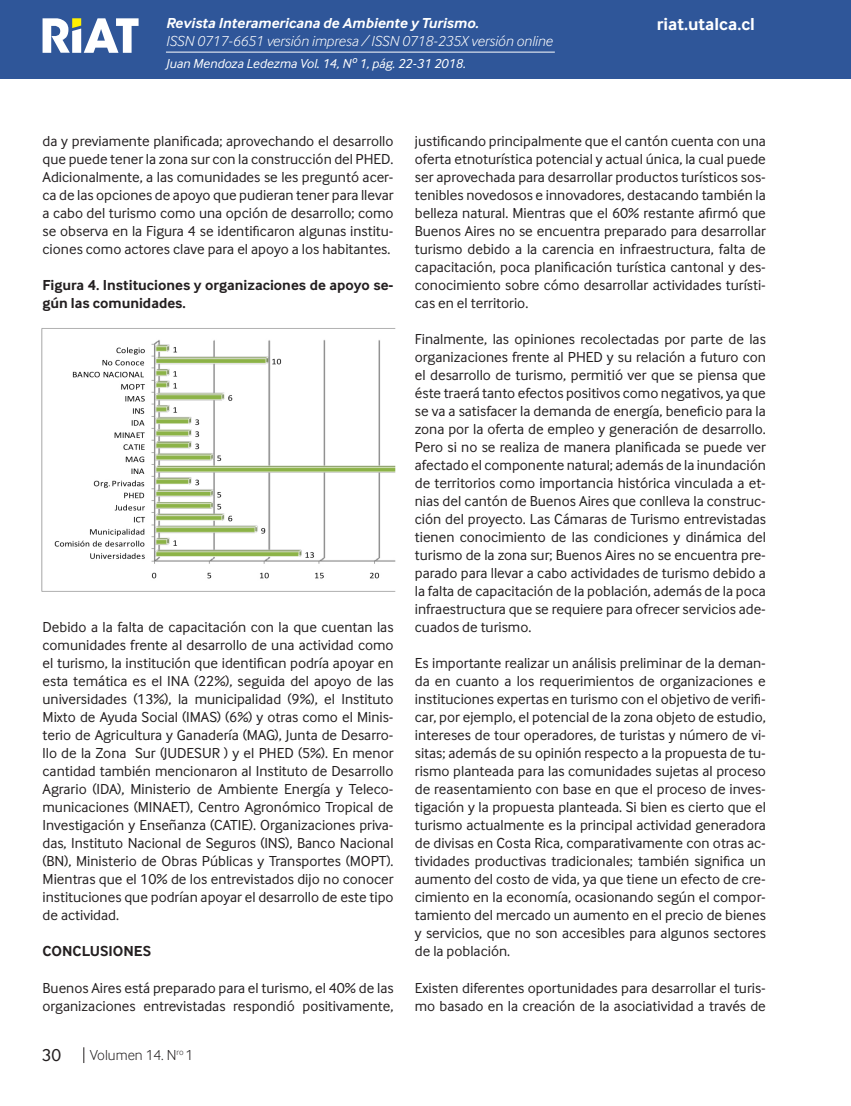
<style>
.page{position:relative;width:851px;height:1106px;background:#fff}
.page>*{position:absolute;margin:0;border:0;box-sizing:border-box;transform-origin:0 0}
.t1{font:700 18px "Inter Face";color:#fff}
.t2{font:18px "Inter Face";color:#231f20}
.Cuerpo_de_Texto{font:15px/18px "Inter Face";color:#231f20;text-align:justify}
.TABLA_001{font:700 15px/18px "Inter Face";color:#231f20}
.t3{font:italic 300 15px "Inter Face";color:#fff}
.t4{font:italic 700 15px "Inter Face";color:#fff}
.t5{font:300 15px "Inter Face";color:#231f20}
.Cuerpo_de_Texto-2{font:700 15px "Inter Face";color:#231f20}
.Cuño_de_pagina{font:italic 13.5px "Inter Face";color:#fff}
</style>
<div class="page">
<div style="left:0;top:0;width:850px;height:79px;background:#2f5699"></div>
<hr style="left:850px;top:0;width:1px;height:79px;background:#2f5699">
<hr style="left:166px;top:52px;width:388px;height:1px;background:#fff">
<svg style="left:43px;top:18px;width:95px;height:35px"></svg>
<svg style="left:83px;top:1047px;width:1px;height:16px"></svg>
<img style="left:41px;top:328px;width:355px;height:264px">
<p class="t4" style="left:166px;top:15px;width:314px">Revista Interamericana de Ambiente y Turismo.</p>
<p class="t3" style="left:166px;top:33px;width:388px">ISSN 0717-6651 versión impresa / ISSN 0718-235X versión online</p>
<p class="Cuño_de_pagina" style="left:166px;top:56px;width:301px">Juan Mendoza Ledezma Vol. 14, Nº 1, pág. 22-31 2018.</p>
<p class="t1" style="left:656px;top:14px;width:99px">riat.utalca.cl</p>
<p class="Cuerpo_de_Texto" style="left:43px;top:132px;width:352px">da y previamente planificada; aprovechando el desarrollo que puede tener la zona sur con la construcción del PHED.<br>Adicionalmente, a las comunidades se les preguntó acer&shy;ca de las opciones de apoyo que pudieran tener para llevar a cabo del turismo como una opción de desarrollo; como se observa en la Figura 4 se identificaron algunas institu&shy;ciones como actores clave para el apoyo a los habitantes.</p>
<p class="TABLA_001" style="left:43px;top:276px;width:352px">Figura 4. Instituciones y organizaciones de apoyo se&shy;gún las comunidades.</p>
<p class="Cuerpo_de_Texto" style="left:43px;top:618px;width:352px">Debido a la falta de capacitación con la que cuentan las comunidades frente al desarrollo de una actividad como el turismo, la institución que identifican podría apoyar en esta temática es el INA (22%), seguida del apoyo de las universidades (13%), la municipalidad (9%), el Instituto Mixto de Ayuda Social (IMAS) (6%) y otras como el Minis&shy;terio de Agricultura y Ganadería (MAG), Junta de Desarro&shy;llo de la Zona Sur (JUDESUR ) y el PHED (5%). En menor cantidad también mencionaron al Instituto de Desarrollo Agrario (IDA), Ministerio de Ambiente Energía y Teleco&shy;municaciones (MINAET), Centro Agronómico Tropical de Investigación y Enseñanza (CATIE). Organizaciones priva&shy;das, Instituto Nacional de Seguros (INS), Banco Nacional (BN), Ministerio de Obras Públicas y Transportes (MOPT).<br>Mientras que el 10% de los entrevistados dijo no conocer instituciones que podrían apoyar el desarrollo de este tipo de actividad.</p>
<p class="Cuerpo_de_Texto-2" style="left:43px;top:942px;width:110px">CONCLUSIONES</p>
<p class="Cuerpo_de_Texto" style="left:43px;top:978px;width:352px">Buenos Aires está preparado para el turismo, el 40% de las organizaciones entrevistadas respondió positivamente,</p>
<p class="t2" style="left:42px;top:1045px;width:21px">30</p>
<p class="t5" style="left:90px;top:1046px;width:105px">Volumen 14. N<sup>ro</sup> 1</p>
<p class="Cuerpo_de_Texto" style="left:415px;top:132px;width:352px">justificando principalmente que el cantón cuenta con una oferta etnoturística potencial y actual única, la cual puede ser aprovechada para desarrollar productos turísticos sos&shy;tenibles novedosos e innovadores, destacando también la belleza natural. Mientras que el 60% restante afirmó que Buenos Aires no se encuentra preparado para desarrollar turismo debido a la carencia en infraestructura, falta de capacitación, poca planificación turística cantonal y des&shy;conocimiento sobre cómo desarrollar actividades turísti&shy;cas en el territorio.</p>
<p class="Cuerpo_de_Texto" style="left:415px;top:330px;width:352px">Finalmente, las opiniones recolectadas por parte de las organizaciones frente al PHED y su relación a futuro con el desarrollo de turismo, permitió ver que se piensa que éste traerá tanto efectos positivos como negativos, ya que se va a satisfacer la demanda de energía, beneficio para la zona por la oferta de empleo y generación de desarrollo.<br>Pero si no se realiza de manera planificada se puede ver afectado el componente natural; además de la inundación de territorios como importancia histórica vinculada a et&shy;nias del cantón de Buenos Aires que conlleva la construc&shy;ción del proyecto. Las Cámaras de Turismo entrevistadas tienen conocimiento de las condiciones y dinámica del turismo de la zona sur; Buenos Aires no se encuentra pre&shy;parado para llevar a cabo actividades de turismo debido a la falta de capacitación de la población, además de la poca infraestructura que se requiere para ofrecer servicios ade&shy;cuados de turismo.</p>
<p class="Cuerpo_de_Texto" style="left:415px;top:654px;width:352px">Es importante realizar un análisis preliminar de la deman&shy;da en cuanto a los requerimientos de organizaciones e instituciones expertas en turismo con el objetivo de verifi&shy;car, por ejemplo, el potencial de la zona objeto de estudio, intereses de tour operadores, de turistas y número de vi&shy;sitas; además de su opinión respecto a la propuesta de tu&shy;rismo planteada para las comunidades sujetas al proceso de reasentamiento con base en que el proceso de inves&shy;tigación y la propuesta planteada. Si bien es cierto que el turismo actualmente es la principal actividad generadora de divisas en Costa Rica, comparativamente con otras ac&shy;tividades productivas tradicionales; también significa un aumento del costo de vida, ya que tiene un efecto de cre&shy;cimiento en la economía, ocasionando según el compor&shy;tamiento del mercado un aumento en el precio de bienes y servicios, que no son accesibles para algunos sectores de la población.</p>
<p class="Cuerpo_de_Texto" style="left:415px;top:978px;width:352px">Existen diferentes oportunidades para desarrollar el turis&shy;mo basado en la creación de la asociatividad a través de</p>
</div>
